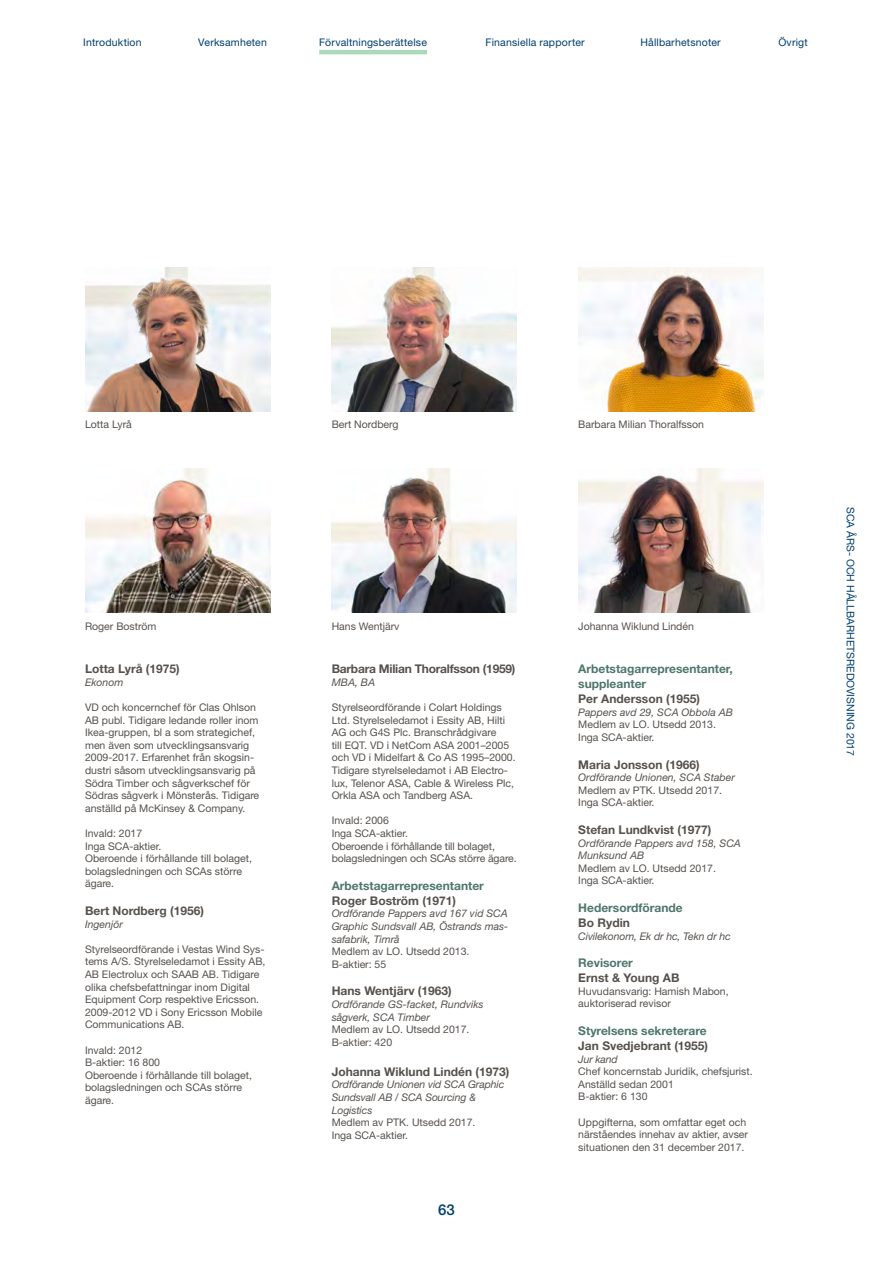
<style>
.page{position:relative;width:893px;height:1263px;background:#fff}
.page>*{position:absolute;margin:0;border:0;box-sizing:border-box;transform-origin:0 0}
.t1{font:500 15px "Helvetica Neue LT Std";color:#003f6e}
.Global_matris_Bold{font:700 12px "Helvetica Neue LT Std";color:#56514d}
.Global_matris_Bold-2{font:700 12px/15px "Helvetica Neue LT Std";color:#4e766c}
.Global_matris_Bold-3{font:700 12px "Helvetica Neue LT Std";letter-spacing:-.02em;color:#56514d}
.Global_matris{font:700 12px "Helvetica Neue LT Std";color:#56514d}
.Global_matris-2{font:10.5px/12.6px "Helvetica Neue LT Std";color:#56514d}
.Global_matris-3{font:italic 10.5px/12.6px "Helvetica Neue LT Std";color:#56514d}
.t2{font:10.5px "Helvetica Neue LT Std";letter-spacing:.015em;color:#003f6e}
</style>
<div class="page">
<hr style="left:319px;top:50px;width:108px;height:4px;background:#aadab8">
<img style="left:578px;top:267px;width:185px;height:145px">
<img style="left:332px;top:267px;width:185px;height:145px">
<img style="left:578px;top:468px;width:185px;height:145px">
<img style="left:332px;top:468px;width:185px;height:145px">
<img style="left:85px;top:267px;width:185px;height:145px">
<img style="left:85px;top:468px;width:185px;height:145px">
<p class="t2" style="left:83px;top:36px;width:60px">Introduktion</p>
<p class="t2" style="left:198px;top:36px;width:70px">Verksamheten</p>
<p class="t2" style="left:319px;top:36px;width:109px">Förvaltningsberättelse</p>
<p class="t2" style="left:486px;top:36px;width:101px">Finansiella rapporter</p>
<p class="t2" style="left:640px;top:36px;width:82px">Hållbarhetsnoter</p>
<p class="t2" style="left:778px;top:36px;width:31px">Övrigt</p>
<p class="Global_matris-2" style="left:85px;top:418px;width:48px">Lotta Lyrå</p>
<p class="Global_matris-2" style="left:332px;top:418px;width:68px">Bert Nordberg</p>
<p class="Global_matris-2" style="left:578px;top:418px;width:127px">Barbara Milian Thoralfsson</p>
<p class="Global_matris-2" style="left:85px;top:620px;width:73px">Roger Boström</p>
<p class="Global_matris_Bold" style="left:85px;top:661px;width:96px">Lotta Lyrå (1975)</p>
<p class="Global_matris-3" style="left:85px;top:676px;width:40px">Ekonom</p>
<p class="Global_matris-2" style="left:85px;top:701px;width:176px">VD och koncernchef för Clas Ohlson AB publ. Tidigare ledande roller inom Ikea-gruppen, bl a som strategichef, men även som utvecklingsansvarig 2009-2017. Erfarenhet från skogsin&shy;dustri såsom utvecklingsansvarig på Södra Timber och sågverkschef för Södras sågverk i Mönsterås. Tidigare anställd på McKinsey &amp; Company.</p>
<p class="Global_matris-2" style="left:85px;top:827px;width:59px">Invald: 2017</p>
<p class="Global_matris-2" style="left:85px;top:839px;width:78px">Inga SCA-aktier.</p>
<p class="Global_matris-2" style="left:85px;top:852px;width:169px">Oberoende i förhållande till bolaget, bolagsledningen och SCAs större ägare.</p>
<p class="Global_matris_Bold" style="left:85px;top:903px;width:120px">Bert Nordberg (1956)</p>
<p class="Global_matris-3" style="left:85px;top:917px;width:39px">Ingenjör</p>
<p class="Global_matris-2" style="left:85px;top:943px;width:182px">Styrelseordförande i Vestas Wind Sys&shy;tems A/S. Styrelseledamot i Essity AB, AB Electrolux och SAAB AB. Tidigare olika chefsbefattningar inom Digital Equipment Corp respektive Ericsson.<br>2009-2012 VD i Sony Ericsson Mobile Communications AB.</p>
<p class="Global_matris-2" style="left:85px;top:1043px;width:59px">Invald: 2012</p>
<p class="Global_matris-2" style="left:85px;top:1056px;width:77px">B-aktier: 16 800</p>
<p class="Global_matris-2" style="left:85px;top:1069px;width:169px">Oberoende i förhållande till bolaget, bolagsledningen och SCAs större ägare.</p>
<p class="Global_matris-2" style="left:332px;top:620px;width:69px">Hans Wentjärv</p>
<p class="Global_matris-2" style="left:578px;top:620px;width:117px">Johanna Wiklund Lindén</p>
<p class="Global_matris_Bold-3" style="left:332px;top:661px;width:185px">Barbara Milian Thoralfsson (1959)</p>
<p class="Global_matris-3" style="left:332px;top:676px;width:45px">MBA, BA</p>
<p class="Global_matris-2" style="left:332px;top:701px;width:186px">Styrelseordförande i Colart Holdings Ltd. Styrelseledamot i Essity AB, Hilti AG och G4S Plc. Branschrådgivare<br>till EQT. VD i NetCom ASA 2001–2005 och VD i Midelfart &amp; Co AS 1995–2000.<br>Tidigare styrelseledamot i AB Electro&shy;lux, Telenor ASA, Cable &amp; Wireless Plc, Orkla ASA och Tandberg ASA.</p>
<p class="Global_matris-2" style="left:332px;top:814px;width:59px">Invald: 2006</p>
<p class="Global_matris-2" style="left:332px;top:827px;width:78px">Inga SCA-aktier.</p>
<p class="Global_matris-2" style="left:332px;top:839px;width:186px">Oberoende i förhållande till bolaget, bolagsledningen och SCAs större ägare.</p>
<p class="Global_matris_Bold-2" style="left:332px;top:878px;width:154px">Arbetstagarrepresentanter</p>
<p class="Global_matris_Bold" style="left:332px;top:893px;width:126px">Roger Boström (1971)</p>
<p class="Global_matris-3" style="left:332px;top:907px;width:178px;text-align:justify">Ordförande Pappers avd 167 vid SCA Graphic Sundsvall AB, Östrands mas&shy;safabrik, Timrå</p>
<p class="Global_matris-2" style="left:332px;top:945px;width:139px">Medlem av LO. Utsedd 2013.</p>
<p class="Global_matris-2" style="left:332px;top:958px;width:56px">B-aktier: 55</p>
<p class="Global_matris_Bold" style="left:332px;top:984px;width:122px">Hans Wentjärv (1963)</p>
<p class="Global_matris-3" style="left:332px;top:998px;width:153px">Ordförande GS-facket, Rundviks sågverk, SCA Timber</p>
<p class="Global_matris-2" style="left:332px;top:1023px;width:139px">Medlem av LO. Utsedd 2017.</p>
<p class="Global_matris-2" style="left:332px;top:1036px;width:62px">B-aktier: 420</p>
<p class="Global_matris" style="left:332px;top:1064px;width:179px">Johanna Wiklund Lindén (1973)</p>
<p class="Global_matris-3" style="left:332px;top:1078px;width:174px">Ordförande Unionen vid SCA Graphic<br>Sundsvall AB / SCA Sourcing &amp;<br>Logistics</p>
<p class="Global_matris-2" style="left:332px;top:1116px;width:145px">Medlem av PTK. Utsedd 2017.</p>
<p class="Global_matris-2" style="left:332px;top:1129px;width:78px">Inga SCA-aktier.</p>
<p class="Global_matris_Bold-2" style="left:578px;top:661px;width:156px">Arbetstagarrepresentanter, suppleanter</p>
<p class="Global_matris_Bold" style="left:578px;top:691px;width:123px">Per Andersson (1955)</p>
<p class="Global_matris-3" style="left:578px;top:706px;width:156px">Pappers avd 29, SCA Obbola AB</p>
<p class="Global_matris-2" style="left:578px;top:718px;width:139px">Medlem av LO. Utsedd 2013.</p>
<p class="Global_matris-2" style="left:578px;top:731px;width:78px">Inga SCA-aktier.</p>
<p class="Global_matris_Bold" style="left:578px;top:757px;width:123px">Maria Jonsson (1966)</p>
<p class="Global_matris-3" style="left:578px;top:771px;width:158px">Ordförande Unionen, SCA Staber</p>
<p class="Global_matris-2" style="left:578px;top:784px;width:145px">Medlem av PTK. Utsedd 2017.</p>
<p class="Global_matris-2" style="left:578px;top:796px;width:78px">Inga SCA-aktier.</p>
<p class="Global_matris_Bold" style="left:578px;top:822px;width:134px">Stefan Lundkvist (1977)</p>
<p class="Global_matris-3" style="left:578px;top:836px;width:164px">Ordförande Pappers avd 158, SCA<br>Munksund AB</p>
<p class="Global_matris-2" style="left:578px;top:862px;width:139px">Medlem av LO. Utsedd 2017.</p>
<p class="Global_matris-2" style="left:578px;top:874px;width:78px">Inga SCA-aktier.</p>
<p class="Global_matris_Bold-2" style="left:578px;top:900px;width:106px">Hedersordförande</p>
<p class="Global_matris_Bold" style="left:578px;top:915px;width:53px">Bo Rydin</p>
<p class="Global_matris-3" style="left:578px;top:929px;width:154px">Civilekonom, Ek dr hc, Tekn dr hc</p>
<p class="Global_matris_Bold-2" style="left:578px;top:955px;width:56px">Revisorer</p>
<p class="Global_matris_Bold" style="left:578px;top:970px;width:103px">Ernst &amp; Young AB</p>
<p class="Global_matris-2" style="left:578px;top:985px;width:152px">Huvudansvarig: Hamish Mabon,</p>
<p class="Global_matris-2" style="left:578px;top:997px;width:94px">auktoriserad revisor</p>
<p class="Global_matris_Bold-2" style="left:578px;top:1023px;width:130px">Styrelsens sekreterare</p>
<p class="Global_matris_Bold" style="left:578px;top:1038px;width:131px">Jan Svedjebrant (1955)</p>
<p class="Global_matris-3" style="left:578px;top:1052px;width:41px">Jur kand</p>
<p class="Global_matris-2" style="left:578px;top:1065px;width:176px">Chef koncernstab Juridik, chefsjurist.</p>
<p class="Global_matris-2" style="left:578px;top:1078px;width:97px">Anställd sedan 2001</p>
<p class="Global_matris-2" style="left:578px;top:1090px;width:71px">B-aktier: 6 130</p>
<p class="Global_matris-2" style="left:578px;top:1115px;width:171px">Uppgifterna, som omfattar eget och närståendes innehav av aktier, avser situationen den 31 december 2017.</p>
<p class="t2" style="left:857px;top:507px;width:251px;rotate:90deg">SCA ÅRS- OCH HÅLLBARHETSREDOVISNING 2017</p>
<h1 class="t1" style="left:438px;top:1201px;width:18px">63</h1>
</div>
